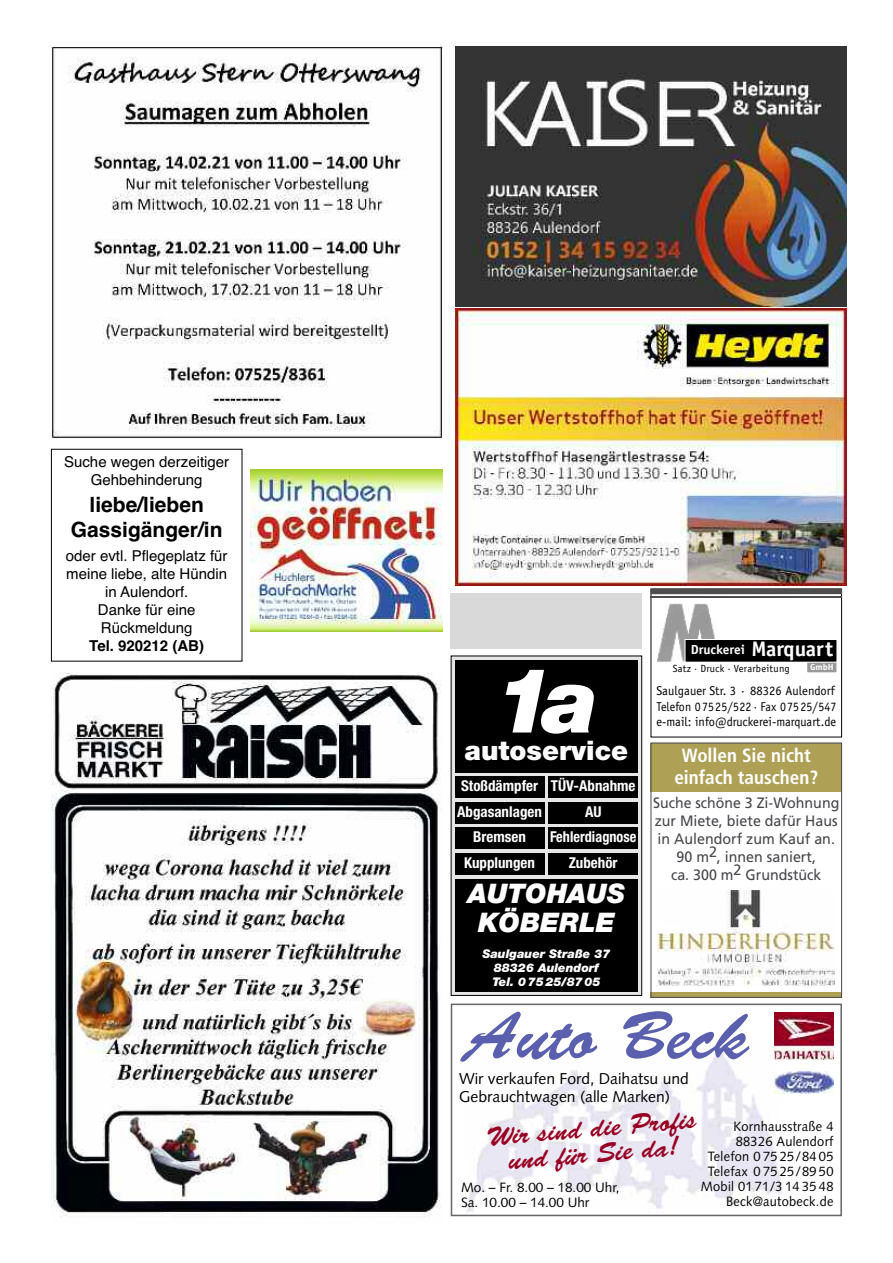
<style>
.page{position:relative;width:893px;height:1263px;background:#fff}
.page>*{position:absolute;margin:0;border:0;box-sizing:border-box;transform-origin:0 0}
.t1{font:italic 900 90px "Helvetica Neue";color:#fff}
.t2{font:67.5px "Brush Script";color:#5a60ad}
.t3{font:27px/25.5px "Brush Script";color:#970023;text-align:center}
.t4{font:italic 900 27px/28.5px "Helvetica Neue";color:#fff;text-align:center}
.t5{font:900 27px "Helvetica Neue";color:#fff}
.t6{font:700 21px/25.2px "Helvetica";color:#000;text-align:center}
.t7{font:700 condensed 19.2px/21.8px "Frutiger";color:#fff;text-align:center}
.t8{font:15.75px/18px "Syntax";color:#000}
.t9{font:15px/18px "Helvetica";color:#000;text-align:center}
.t10{font:15px/18px "Frutiger";color:#47474c;text-align:center;scale:.94 1}
.t11{font:700 condensed 15px/25.5px "Helvetica Neue";color:#fff}
.t12{font:700 condensed 15px "Helvetica Neue";color:#fff;scale:.95 1}
.t13{font:700 15px "Helvetica";color:#000}
.t14{font:13.5px/15px "Syntax";letter-spacing:.02em;color:#000;text-align:right;scale:.95 1}
.t15{font:13.5px/15px "Syntax";color:#000}
.t16{font:700 13.05px "Officina Sans";color:#fff}
.t17{font:12.9px/15.3px "Officina Sans";letter-spacing:.005em;color:#000}
.t18{font:italic 900 12px/14.4px "Helvetica Neue";color:#fff;text-align:center}
.t19{font:10.35px "Officina Sans";letter-spacing:.025em;color:#000}
.t20{font:700 8.85px "Officina Sans";color:#fff;scale:1.05 1}
.s1{font-size:21.15px}
</style>
<div class="page">
<div style="left:651px;top:589px;width:191px;height:148px;border:1px solid #000"></div>
<div style="left:807px;top:661px;width:30px;height:12px;background:#999"></div>
<div style="left:807px;top:661px;width:30px;height:12px;border:1px solid #fff"></div>
<img style="left:657px;top:603px;width:59px;height:61px">
<div style="left:685px;top:640px;width:152px;height:22px;background:#000"></div>
<div style="left:685px;top:639px;width:152px;height:23px;border:1px solid #fff"></div>
<div style="left:651px;top:589px;width:191px;height:5px;background:#4d4d4d"></div>
<hr style="left:651px;top:596px;width:191px;height:1px;background:#4d4d4d">
<img style="left:467px;top:1043px;width:314px;height:169px">
<div style="left:451px;top:1003px;width:391px;height:213px;border:2px solid #666"></div>
<svg style="left:774px;top:1069px;width:59px;height:28px"></svg>
<img style="left:774px;top:1071px;width:59px;height:22px">
<div style="left:774px;top:1012px;width:59px;height:53px;background:#fff"></div>
<img style="left:774px;top:1012px;width:59px;height:48px">
<img style="left:455px;top:309px;width:391px;height:276px">
<svg style="left:453px;top:658px;width:187px;height:336px;background:#bcbcbc"></svg>
<div style="left:451px;top:656px;width:191px;height:340px;border:1px solid #000"></div>
<div style="left:455px;top:660px;width:183px;height:112px;background:#000"></div>
<div style="left:455px;top:777px;width:89px;height:21px;background:#000"></div>
<div style="left:549px;top:777px;width:89px;height:21px;background:#000"></div>
<div style="left:455px;top:802px;width:89px;height:21px;background:#000"></div>
<div style="left:549px;top:802px;width:89px;height:21px;background:#000"></div>
<div style="left:455px;top:828px;width:89px;height:21px;background:#000"></div>
<div style="left:549px;top:828px;width:89px;height:21px;background:#000"></div>
<div style="left:455px;top:853px;width:89px;height:21px;background:#000"></div>
<div style="left:455px;top:879px;width:183px;height:112px;background:#000"></div>
<div style="left:549px;top:853px;width:89px;height:21px;background:#000"></div>
<img style="left:251px;top:470px;width:191px;height:161px">
<img style="left:455px;top:47px;width:391px;height:259px">
<img style="left:51px;top:47px;width:391px;height:391px">
<img style="left:51px;top:672px;width:390px;height:545px">
<div style="left:651px;top:743px;width:191px;height:48px;background:#aea156"></div>
<img style="left:658px;top:891px;width:177px;height:95px">
<div style="left:651px;top:992px;width:191px;height:5px;background:#aea156"></div>
<div style="left:651px;top:743px;width:191px;height:255px;border:1px solid #47474c"></div>
<div style="left:451px;top:594px;width:191px;height:55px;background:#d9d9d9"></div>
<p class="t9" style="left:64px;top:453px;width:167px">Suche wegen derzeitiger<br>Gehbehinderung</p>
<h3 class="t6" style="left:71px;top:492px;width:153px">liebe/lieben<br>Gassigänger/in</h3>
<p class="t9" style="left:66px;top:547px;width:163px">oder evtl. Pflegeplatz für meine liebe, alte Hündin in Aulendorf.<br>Danke für eine<br>Rückmeldung</p>
<p class="t13" style="left:89px;top:637px;width:116px">Tel. 920212 (AB)</p>
<h1 class="t1" style="left:494px;top:668px;width:106px">1a</h1>
<h3 class="t5" style="left:464px;top:740px;width:165px">autoservice</h3>
<p class="t11" style="left:457px;top:775px;width:180px">Stoßdämpfer TÜV-Abnahme<br>Abgasanlagen</p>
<p class="t11" style="left:585px;top:800px;width:18px">AU</p>
<p class="t11" style="left:473px;top:826px;width:54px">Bremsen</p>
<p class="t12" style="left:550px;top:832px;width:92px">Fehlerdiagnose</p>
<p class="t11" style="left:464px;top:851px;width:72px">Kupplungen</p>
<h3 class="t4" style="left:468px;top:882px;width:159px">AUTOHAUS<br>KÖBERLE</h3>
<p class="t18" style="left:482px;top:947px;width:130px">Saulgauer Straße 37<br>88326 Aulendorf<br>Tel. 0 7525/8705</p>
<p class="t11" style="left:569px;top:851px;width:50px">Zubehör</p>
<p class="t16" style="left:691px;top:645px;width:144px">Druckerei <span class="s1">Marquart</span></p>
<p class="t17" style="left:656px;top:684px;width:182px">Saulgauer Str. 3 · 88326 Aulendorf<br>Telefon 07525/522·Fax 07525/547 e-mail: info@druckerei-marquart.de</p>
<p class="t19" style="left:673px;top:664px;width:118px">Satz · Druck · Verarbeitung</p>
<p class="t20" style="left:810px;top:664px;width:24px">GmbH</p>
<p class="t7" style="left:674px;top:746px;width:145px">Wollen Sie nicht einfach tauschen?</p>
<p class="t10" style="left:653px;top:795px;width:200px">Suche schöne 3 Zi-Wohnung zur Miete, biete dafür Haus in Aulendorf zum Kauf an.<br>90 m2, innen saniert,<br>ca. 300 m2 Grundstück</p>
<h2 class="t2" style="left:465px;top:1010px;width:285px">Auto Beck</h2>
<p class="t8" style="left:459px;top:1071px;width:231px">Wir verkaufen Ford, Daihatsu und<br>Gebrauchtwagen (alle Marken)</p>
<h3 class="t3" style="left:486px;top:1127px;width:212px;rotate:-5deg">Wir sind die Profis und für Sie da!</h3>
<p class="t14" style="left:701px;top:1120px;width:141px">Kornhausstraße 4<br>88326 Aulendorf<br>Telefon 0 75 25/84 05<br>Telefax 0 75 25/89 50<br>Mobil 01 71/3 14 35 48<br>Beck@autobeck.de</p>
<p class="t15" style="left:461px;top:1181px;width:160px">Mo. – Fr. 8.00 – 18.00 Uhr,<br>Sa. 10.00 – 14.00 Uhr</p>
</div>
